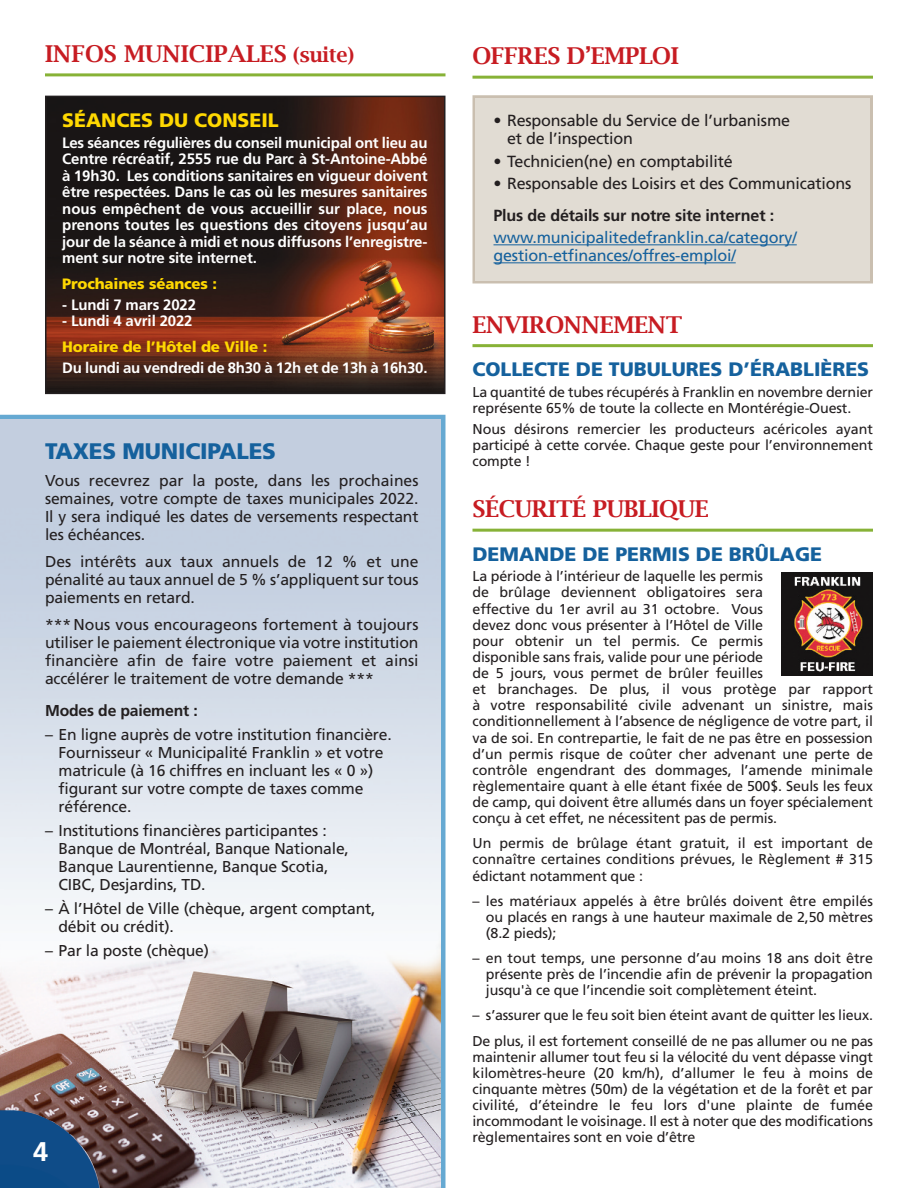
<style>
.page{position:relative;width:918px;height:1188px;background:#fff}
.page>*{position:absolute;margin:0;border:0;box-sizing:border-box;transform-origin:0 0}
.t1{font:700 27px "Frutiger";color:#fff}
.t2{font:600 23.25px "Lucida Bright";letter-spacing:-.015em;color:#c71c22}
.t3{font:900 22.5px "Frutiger";letter-spacing:-.01em;color:#15619d}
.t4{font:900 19.5px "Frutiger";color:#15619d}
.t5{font:900 19.5px "Frutiger";color:#ffd801}
.t6{font:16.2px/18px "Frutiger";letter-spacing:-.01em;color:#231f20}
.t7{font:16.2px/18px "Frutiger";letter-spacing:-.01em;color:#15619d}
.t8{font:700 16.2px "Frutiger";letter-spacing:-.01em;color:#231f20}
.t9{font:15.75px/18px "Frutiger";letter-spacing:-.01em;color:#231f20;text-align:justify}
.t10{font:700 15.75px "Frutiger";letter-spacing:-.01em;color:#231f20}
.t11{font:700 15px/16.5px "Frutiger";letter-spacing:-.015em;color:#fff;text-align:justify}
.t12{font:900 15px "Frutiger";letter-spacing:-.01em;color:#ffd801}
.t13{font:14.25px/16.2px "Frutiger";letter-spacing:-.01em;color:#231f20;text-align:justify}
.s1{font-size:20.25px}
</style>
<div class="page">
<img style="left:0;top:415px;width:446px;height:773px">
<img style="left:0;top:1110px;width:100px;height:78px">
<hr style="left:45px;top:73px;width:401px;height:3px;background:#87b237">
<hr style="left:472px;top:76px;width:401px;height:3px;background:#87b237">
<img style="left:472px;top:95px;width:401px;height:189px">
<div style="left:476px;top:98px;width:394px;height:182px;background:#e1dcd3"></div>
<hr style="left:494px;top:244px;width:303px;height:1px;background:#15619d">
<hr style="left:494px;top:262px;width:242px;height:1px;background:#15619d">
<img style="left:48px;top:99px;width:395px;height:292px">
<div style="left:45px;top:96px;width:401px;height:298px;border:2px solid #231f20"></div>
<hr style="left:472px;top:344px;width:401px;height:3px;background:#87b237">
<hr style="left:472px;top:529px;width:401px;height:3px;background:#87b237">
<img style="left:781px;top:572px;width:92px;height:104px">
<h2 class="t2" style="left:45px;top:40px;width:311px">INFOS MUNICIPALES <span class="s1">(SUITE)</span></h2>
<h2 class="t2" style="left:472px;top:42px;width:208px">OFFRES D’EMPLOI</h2>
<h3 class="t5" style="left:62px;top:112px;width:218px">SÉANCES DU CONSEIL</h3>
<p class="t11" style="left:62px;top:135px;width:367px">Les séances régulières du conseil municipal ont lieu au Centre récréatif, 2555 rue du Parc à St-Antoine-Abbé à 19h30. Les conditions sanitaires en vigueur doivent être respectées. Dans le cas où les mesures sanitaires nous empêchent de vous accueillir sur place, nous prenons toutes les questions des citoyens jusqu’au jour de la séance à midi et nous diffusons l’enregistre&shy;ment sur notre site internet.</p>
<p class="t12" style="left:62px;top:277px;width:156px">Prochaines séances :</p>
<p class="t11" style="left:62px;top:297px;width:135px">- Lundi 7 mars 2022</p>
<p class="t11" style="left:62px;top:314px;width:132px">- Lundi 4 avril 2022</p>
<p class="t12" style="left:62px;top:340px;width:207px">Horaire de l’Hôtel de Ville :</p>
<p class="t11" style="left:62px;top:360px;width:367px">Du lundi au vendredi de 8h30 à 12h et de 13h à 16h30.</p>
<h3 class="t3" style="left:45px;top:442px;width:232px">TAXES MUNICIPALES</h3>
<p class="t9" style="left:45px;top:473px;width:375px">Vous recevrez par la poste, dans les prochaines semaines, votre compte de taxes municipales 2022.<br>Il y sera indiqué les dates de versements respectant les échéances.</p>
<p class="t9" style="left:45px;top:554px;width:375px">Des intérêts aux taux annuels de 12 % et une pénalité au taux annuel de 5 % s’appliquent sur tous paiements en retard.</p>
<p class="t9" style="left:45px;top:617px;width:375px">*** Nous vous encourageons fortement à toujours utiliser le paiement électronique via votre institution financière afin de faire votre paiement et ainsi accélérer le traitement de votre demande ***</p>
<p class="t10" style="left:45px;top:704px;width:154px">Modes de paiement :</p>
<p class="t9" style="left:59px;top:726px;width:335px;text-align:left;text-indent:-13px">– En ligne auprès de votre institution financière.<br>Fournisseur « Municipalité Franklin » et votre matricule (à 16 chiffres en incluant les « 0 ») figurant sur votre compte de taxes comme référence.</p>
<p class="t9" style="left:59px;top:822px;width:292px;text-align:left;text-indent:-13px">– Institutions financières participantes :<br>Banque de Montréal, Banque Nationale, Banque Laurentienne, Banque Scotia, CIBC, Desjardins, TD.</p>
<p class="t9" style="left:59px;top:900px;width:319px;text-indent:-13px">– À l’Hôtel de Ville (chèque, argent comptant, débit ou crédit).</p>
<p class="t9" style="left:45px;top:942px;width:166px">– Par la poste (chèque)</p>
<h1 class="t1" style="left:33px;top:1141px;width:17px">4</h1>
<p class="t6" style="left:507px;top:113px;width:285px;text-indent:-14px">• Responsable du Service de l’urbanisme et de l’inspection</p>
<p class="t6" style="left:494px;top:153px;width:241px">• Technicien(ne) en comptabilité</p>
<p class="t6" style="left:494px;top:176px;width:360px">• Responsable des Loisirs et des Communications</p>
<p class="t8" style="left:494px;top:209px;width:282px">Plus de détails sur notre site internet :</p>
<p class="t7" style="left:494px;top:230px;width:305px">www.municipalitedefranklin.ca/category/ gestion-etfinances/offres-emploi/</p>
<h2 class="t2" style="left:472px;top:310px;width:211px">ENVIRONNEMENT</h2>
<h3 class="t4" style="left:472px;top:362px;width:398px">COLLECTE DE TUBULURES D’ÉRABLIÈRES</h3>
<p class="t13" style="left:472px;top:385px;width:402px">La quantité de tubes récupérés à Franklin en novembre dernier représente 65% de toute la collecte en Montérégie-Ouest.</p>
<p class="t13" style="left:472px;top:422px;width:402px">Nous désirons remercier les producteurs acéricoles ayant participé à cette corvée. Chaque geste pour l’environnement compte !</p>
<h2 class="t2" style="left:472px;top:495px;width:238px">SÉCURITÉ PUBLIQUE</h2>
<h3 class="t4" style="left:472px;top:546px;width:351px">DEMANDE DE PERMIS DE BRÛLAGE</h3>
<p class="t13" style="left:472px;top:569px;width:402px;text-align:left">La période à l’intérieur de laquelle les permis<br>de brûlage deviennent obligatoires sera<br>effective du 1er avril au 31 octobre. Vous<br>devez donc vous présenter à l’Hôtel de Ville<br>pour obtenir un tel permis. Ce permis<br>disponible sans frais, valide pour une période<br>de 5 jours, vous permet de brûler feuilles<br>et branchages. De plus, il vous protège par rapport à votre responsabilité civile advenant un sinistre, mais conditionnellement à l’absence de négligence de votre part, il va de soi. En contrepartie, le fait de ne pas être en possession d’un permis risque de coûter cher advenant une perte de contrôle engendrant des dommages, l’amende minimale règlementaire quant à elle étant fixée de 500$. Seuls les feux de camp, qui doivent être allumés dans un foyer spécialement conçu à cet effet, ne nécessitent pas de permis.</p>
<p class="t13" style="left:472px;top:836px;width:402px">Un permis de brûlage étant gratuit, il est important de connaître certaines conditions prévues, le Règlement # 315 édictant notamment que :</p>
<p class="t13" style="left:486px;top:894px;width:389px;text-indent:-13px">– les matériaux appelés à être brûlés doivent être empilés ou placés en rangs à une hauteur maximale de 2,50 mètres (8.2 pieds);</p>
<p class="t13" style="left:486px;top:951px;width:389px;text-indent:-14px">– en tout temps, une personne d’au moins 18 ans doit être présente près de l’incendie afin de prévenir la propagation jusqu'à ce que l’incendie soit complètement éteint.</p>
<p class="t13" style="left:472px;top:1004px;width:402px;line-height:25.2px">– s’assurer que le feu soit bien éteint avant de quitter les lieux.<br>De plus, il est fortement conseillé de ne pas allumer ou ne pas</p>
<p class="t13" style="left:472px;top:1050px;width:402px">maintenir allumer tout feu si la vélocité du vent dépasse vingt kilomètres-heure (20 km/h), d’allumer le feu à moins de cinquante mètres (50m) de la végétation et de la forêt et par civilité, d’éteindre le feu lors d'une plainte de fumée incommodant le voisinage. Il est à noter que des modifications règlementaires sont en voie d’être</p>
</div>
